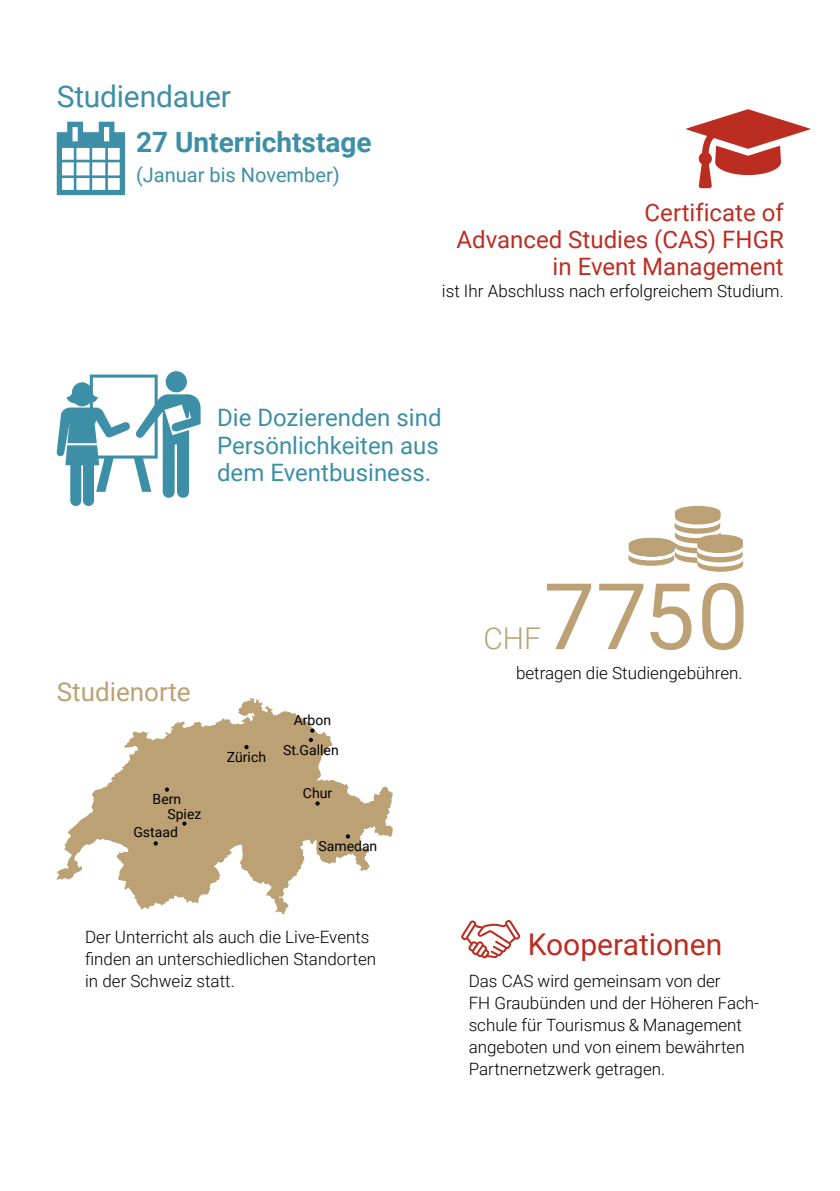
<style>
.page{position:relative;width:840px;height:1191px;background:#fff}
.page>*{position:absolute;margin:0;border:0;box-sizing:border-box;transform-origin:0 0}
.t1{font:92px "Roboto";color:#bba174}
.t2{font:30px "Roboto";color:#bc2d21}
.t3{font:30px "Roboto";letter-spacing:-.01em;color:#3c8fa6}
.t4{font:300 30px "Roboto";color:#bba174}
.t5{font:700 28px "Roboto";color:#3c8fa6}
.t6{font:26px "Roboto";color:#bba174}
.t7{font:24px/27.4px "Roboto";color:#3c8fa6;text-align:justify}
.t8{font:24px/27.4px "Roboto";color:#bc2d21;text-align:right}
.t9{font:20px "Roboto";color:#3c8fa6}
.t10{font:300 17px/22px "Roboto";color:#000}
.t11{font:14px/15px "Roboto";color:#000}
</style>
<div class="page">
<svg style="left:628px;top:506px;width:114px;height:66px"></svg>
<svg style="left:166px;top:371px;width:21px;height:21px"></svg>
<svg style="left:56px;top:374px;width:144px;height:132px"></svg>
<svg style="left:685px;top:109px;width:125px;height:79px"></svg>
<svg style="left:57px;top:122px;width:68px;height:73px"></svg>
<svg style="left:461px;top:920px;width:59px;height:38px"></svg>
<svg style="left:57px;top:698px;width:336px;height:216px;fill:#bba174"></svg>
<svg style="left:345px;top:834px;width:5px;height:4px"></svg>
<svg style="left:310px;top:728px;width:4px;height:4px"></svg>
<svg style="left:244px;top:745px;width:4px;height:4px"></svg>
<svg style="left:153px;top:841px;width:5px;height:4px"></svg>
<svg style="left:308px;top:738px;width:5px;height:4px"></svg>
<svg style="left:315px;top:801px;width:4px;height:4px"></svg>
<svg style="left:165px;top:787px;width:4px;height:4px"></svg>
<svg style="left:182px;top:821px;width:4px;height:4px"></svg>
<h2 class="t3" style="left:57px;top:75px;width:176px">Studiendauer</h2>
<h3 class="t5" style="left:136px;top:122px;width:237px">27 Unterrichtstage</h3>
<p class="t9" style="left:136px;top:161px;width:205px">(Januar bis November)</p>
<h3 class="t8" style="left:456px;top:197px;width:328px">Certificate of<br>Advanced Studies (CAS) FHGR in Event Management</h3>
<p class="t10" style="left:441px;top:280px;width:343px">ist Ihr Abschluss nach erfolgreichem Studium.</p>
<h3 class="t7" style="left:217px;top:403px;width:226px">Die Dozierenden sind Persönlichkeiten aus dem Eventbusiness.</h3>
<h3 class="t6" style="left:57px;top:674px;width:135px">Studienorte</h3>
<p class="t11" style="left:167px;top:790px;width:35px;text-indent:-15px">Bern<br>Spiez</p>
<p class="t11" style="left:133px;top:824px;width:46px">Gstaad</p>
<p class="t11" style="left:227px;top:749px;width:41px">Zürich</p>
<p class="t11" style="left:293px;top:712px;width:39px">Arbon</p>
<p class="t11" style="left:283px;top:741px;width:57px">St.Gallen</p>
<p class="t11" style="left:303px;top:785px;width:31px">Chur</p>
<p class="t11" style="left:318px;top:838px;width:60px">Samedan</p>
<p class="t10" style="left:85px;top:925px;width:292px">Der Unterricht als auch die Live-Events finden an unterschiedlichen Standorten in der Schweiz statt.</p>
<h1 class="t1" style="left:543px;top:552px;width:207px">7750</h1>
<p class="t10" style="left:515px;top:661px;width:228px">betragen die Studiengebühren.</p>
<h2 class="t4" style="left:483px;top:617px;width:59px">CHF</h2>
<h2 class="t2" style="left:527px;top:923px;width:196px">Kooperationen</h2>
<p class="t10" style="left:468px;top:969px;width:292px">Das CAS wird gemeinsam von der<br>FH Graubünden und der Höheren Fach&shy;schule für Tourismus &amp; Management angeboten und von einem bewährten<br>Partnernetzwerk getragen.</p>
</div>
